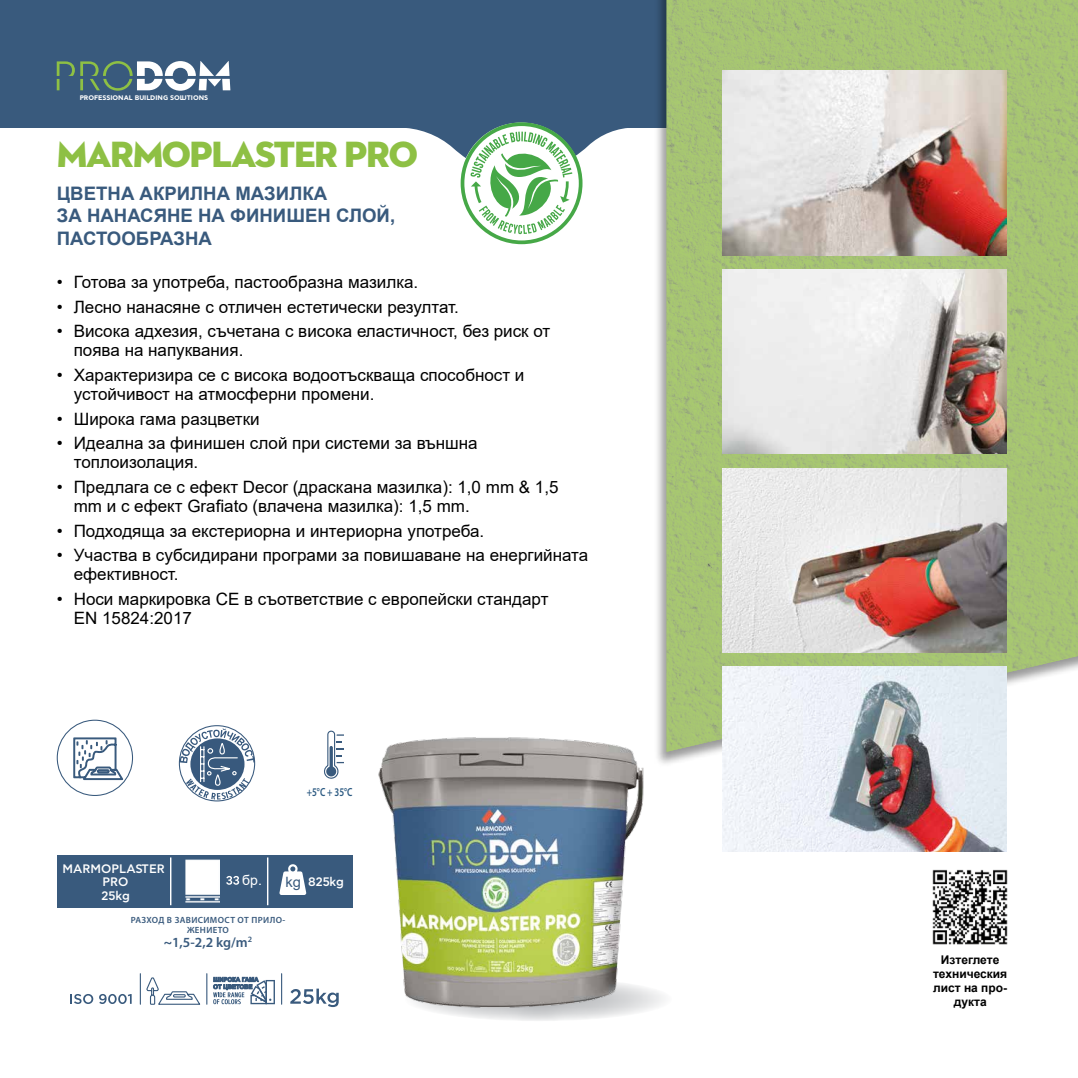
<style>
.page{position:relative;width:1078px;height:1078px;background:#fff}
.page>*{position:absolute;margin:0;border:0;box-sizing:border-box;transform-origin:0 0}
.t1{font:37.2px "Neutraface 2 Display Titling";letter-spacing:-.04em;color:#8ec044}
.t2{font:700 18.6px/22.4px "Arial";color:#395a7d}
.t3{font:17px/19px "Arial";color:#000}
.t4{font:600 14px "Myriad Pro";color:#395a7d}
.t5{font:14px "Arial";color:#fff}
.t6{font:500 12.2px/13.6px "CF Asty Std";color:#fff;text-align:center}
.t7{font:700 12px/14px "Arial";color:#000;text-align:center}
.t8{font:600 11.8px "Myriad Pro";color:#2c5a82;scale:.77 1}
.t9{font:600 9px/10px "Myriad Pro";letter-spacing:.04em;color:#395a7d;text-align:center}
.t10{font:700 6.6px "CF Asty Std";color:#fff}
.s1{font-size:14.2px;color:#395a7d}
</style>
<div class="page">
<div style="left:0;top:0;width:1077px;height:128px;background:#395a7d"></div>
<svg style="left:407px;top:128px;width:220px;height:26px"></svg>
<svg style="left:460px;top:122px;width:122px;height:122px"></svg>
<div style="left:654px;top:0;width:423px;height:767px;background:#000;opacity:.4"></div>
<img style="left:666px;top:0;width:411px;height:751px">
<svg style="left:57px;top:61px;width:173px;height:30px"></svg>
<img style="left:722px;top:71px;width:284px;height:184px">
<img style="left:722px;top:269px;width:284px;height:185px">
<img style="left:722px;top:468px;width:284px;height:184px">
<img style="left:722px;top:666px;width:284px;height:184px">
<div style="left:57px;top:719px;width:76px;height:76px;border:1px solid #395a7d;border-radius:50%"></div>
<svg style="left:73px;top:737px;width:50px;height:43px"></svg>
<img style="left:320px;top:695px;width:367px;height:326px">
<img style="left:932px;top:869px;width:76px;height:76px">
<div style="left:57px;top:854px;width:295px;height:53px;background:#395a7d"></div>
<svg style="left:226px;top:876px;width:13px;height:8px"></svg>
<svg style="left:279px;top:864px;width:27px;height:30px"></svg>
<hr style="left:170px;top:857px;width:1px;height:48px;background:#fff">
<hr style="left:267px;top:857px;width:1px;height:48px;background:#fff">
<svg style="left:323px;top:730px;width:21px;height:49px"></svg>
<svg style="left:290px;top:988px;width:48px;height:18px"></svg>
<hr style="left:206px;top:973px;width:1px;height:30px;background:#395a7d">
<hr style="left:281px;top:973px;width:1px;height:30px;background:#395a7d">
<hr style="left:140px;top:973px;width:1px;height:30px;background:#395a7d">
<svg style="left:146px;top:977px;width:55px;height:28px"></svg>
<svg style="left:70px;top:994px;width:23px;height:9px"></svg>
<svg style="left:99px;top:994px;width:33px;height:9px"></svg>
<svg style="left:179px;top:728px;width:76px;height:71px"></svg>
<svg style="left:213px;top:976px;width:62px;height:27px"></svg>
<img style="left:185px;top:859px;width:34px;height:43px">
<p class="t10" style="left:80px;top:94px;width:130px">PROFESSIONAL BUILDING SOLUTIONS</p>
<h1 class="t1" style="left:57px;top:131px;width:362px">MARMOPLASTER PRO</h1>
<p class="t2" style="left:57px;top:182px;width:340px">ЦВЕТНА АКРИЛНА МАЗИЛКА<br>ЗА НАНАСЯНЕ НА ФИНИШЕН СЛОЙ,<br>ПАСТООБРАЗНА</p>
<p class="t3" style="left:57px;top:272px;width:363px">• Готова за употреба, пастообразна мазилка.</p>
<p class="t3" style="left:57px;top:297px;width:403px">• Лесно нанасяне с отличен естетически резултат.</p>
<p class="t3" style="left:74px;top:321px;width:478px;text-indent:-17px">• Висока адхезия, съчетана с висока еластичност, без риск от поява на напуквания.</p>
<p class="t3" style="left:74px;top:365px;width:452px;text-indent:-17px">• Характеризира се с висока водоотъскваща способност и устойчивост на атмосферни промени.</p>
<p class="t3" style="left:57px;top:409px;width:204px">• Широка гама разцветки</p>
<p class="t3" style="left:74px;top:433px;width:405px;text-indent:-17px">• Идеална за финишен слой при системи за външна топлоизолация.</p>
<p class="t3" style="left:74px;top:477px;width:486px;text-indent:-17px">• Предлага се с ефект Decor (драскана мазилка): 1,0 mm &amp; 1,5 mm и с ефект Grafiato (влачена мазилка): 1,5 mm.</p>
<p class="t3" style="left:57px;top:521px;width:429px">• Подходяща за екстериорна и интериорна употреба.</p>
<p class="t3" style="left:74px;top:545px;width:516px;text-indent:-17px">• Участва в субсидирани програми за повишаване на енергийната ефективност.</p>
<p class="t3" style="left:74px;top:589px;width:476px;text-indent:-17px">• Носи маркировка CE в съответствие с европейски стандарт<br>EN 15824:2017</p>
<p class="t6" style="left:63px;top:862px;width:104px">MARMOPLASTER<br>PRO<br>25kg</p>
<p class="t8" style="left:306px;top:784px;width:61px">+5°C + 35°C</p>
<p class="t5" style="left:242px;top:870px;width:60px">бр. <span class="s1">kg</span></p>
<p class="t6" style="left:308px;top:874px;width:37px">825kg</p>
<p class="t9" style="left:131px;top:914px;width:156px">РАЗХОД В ЗАВИСИМОСТ ОТ ПРИЛО-<br>ЖЕНИЕТО</p>
<p class="t4" style="left:164px;top:933px;width:90px">~1,5-2,2 kg/m<sup>2</sup></p>
<p class="t7" style="left:932px;top:952px;width:76px">Изтеглете техническия лист на про&shy;дукта</p>
</div>
